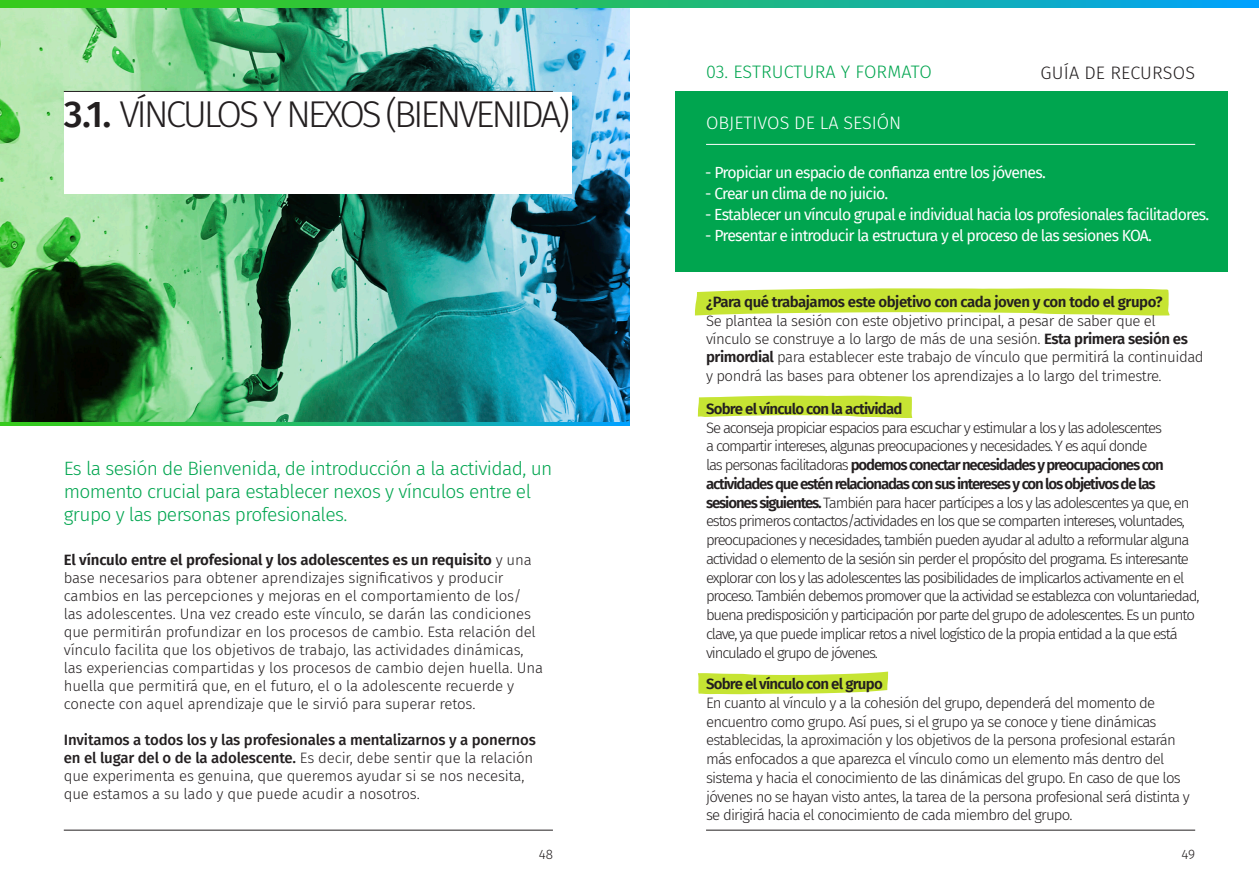
<style>
.page{position:relative;width:1259px;height:893px;background:#fff}
.page>*{position:absolute;margin:0;border:0;box-sizing:border-box;transform-origin:0 0}
.t1{font:300 37.2px "Fira Sans";letter-spacing:-.085em;color:#231f20}
.t2{font:300 19.2px/23.1px "Fira Sans";letter-spacing:-.03em;color:#00a54f}
.t3{font:300 18px "Fira Sans";letter-spacing:.005em;color:#00a54f}
.t4{font:300 18px "Fira Sans";color:#fff}
.t5{font:300 18px "Fira Sans";letter-spacing:.01em;color:#231f20}
.t6{font:15.75px "Fira Sans";letter-spacing:-.05em;color:#fff}
.t7{font:300 15px/18.8px "Fira Sans";letter-spacing:-.075em;color:#231f20}
.t8{font:300 15px/18px "Fira Sans";letter-spacing:-.01em;color:#231f20}
.t9{font:300 15px/18.8px "Fira Sans";letter-spacing:-.05em;color:#231f20}
.t10{font:300 15px/18.3px "Fira Sans";letter-spacing:-.03em;color:#231f20}
.t11{font:600 15px "Fira Sans";letter-spacing:-.03em;color:#231f20}
.t12{font:600 15px "Fira Sans";letter-spacing:-.05em;color:#231f20}
.t13{font:300 13.5px "Fira Sans";color:#231f20}
.s1{font-weight:500}
.s2{font-weight:600}
</style>
<div class="page">
<hr style="left:64px;top:830px;width:489px;height:1px;background:#231f20">
<img style="left:0;top:7px;width:629px;height:415px">
<hr style="left:64px;top:91px;width:489px;height:1px;background:#231f20">
<div style="left:64px;top:92px;width:507px;height:101px;background:#fff"></div>
<svg style="left:0;top:422px;width:629px;height:3px"></svg>
<svg style="left:0;top:0;width:1259px;height:7px"></svg>
<svg style="left:695px;top:288px;width:475px;height:28px"></svg>
<svg style="left:698px;top:672px;width:190px;height:22px"></svg>
<svg style="left:698px;top:396px;width:214px;height:22px"></svg>
<div style="left:674px;top:91px;width:553px;height:181px;background:#00a54f"></div>
<hr style="left:706px;top:144px;width:489px;height:1px;background:#fff">
<hr style="left:706px;top:830px;width:489px;height:1px;background:#231f20">
<p class="t1" style="left:64px;top:87px;width:508px"><span class="s1">3.1.</span> VÍNCULOS Y NEXOS (BIENVENIDA)</p>
<p class="t2" style="left:64px;top:457px;width:490px">Es la sesión de Bienvenida, de introducción a la actividad, un momento crucial para establecer nexos y vínculos entre el grupo y las personas profesionales.</p>
<p class="t8" style="left:64px;top:550px;width:481px"><span class="s2">El vínculo entre el profesional y los adolescentes es un requisito</span> y una base necesarios para obtener aprendizajes significativos y producir cambios en las percepciones y mejoras en el comportamiento de los/ las adolescentes. Una vez creado este vínculo, se darán las condiciones que permitirán profundizar en los procesos de cambio. Esta relación del vínculo facilita que los objetivos de trabajo, las actividades dinámicas, las experiencias compartidas y los procesos de cambio dejen huella. Una huella que permitirá que, en el futuro, el o la adolescente recuerde y conecte con aquel aprendizaje que le sirvió para superar retos.</p>
<p class="t8" style="left:64px;top:730px;width:473px"><span class="s1">Invitamos a todos los y las profesionales a mentalizarnos y a ponernos en el lugar del o de la adolescente.</span> Es decir, debe sentir que la relación que experimenta es genuina, que queremos ayudar si se nos necesita, que estamos a su lado y que puede acudir a nosotros.</p>
<p class="t13" style="left:539px;top:844px;width:16px">48</p>
<p class="t3" style="left:706px;top:59px;width:227px">03. ESTRUCTURA Y FORMATO</p>
<p class="t5" style="left:1040px;top:60px;width:156px">GUÍA DE RECURSOS</p>
<p class="t4" style="left:706px;top:110px;width:197px">OBJETIVOS DE LA SESIÓN</p>
<p class="t6" style="left:705px;top:160px;width:342px">- Propiciar un espacio de confianza entre los jóvenes.</p>
<p class="t6" style="left:705px;top:181px;width:184px">- Crear un clima de no juicio.</p>
<p class="t6" style="left:705px;top:202px;width:505px">- Establecer un vínculo grupal e individual hacia los profesionales facilitadores.</p>
<p class="t6" style="left:705px;top:223px;width:448px">- Presentar e introducir la estructura y el proceso de las sesiones KOA.</p>
<p class="t11" style="left:706px;top:289px;width:458px">¿Para qué trabajamos este objetivo con cada joven y con todo el grupo?</p>
<p class="t10" style="left:706px;top:312px;width:499px">Se plantea la sesión con este objetivo principal, a pesar de saber que el vínculo se construye a lo largo de más de una sesión. <span class="s2">Esta primera sesión es primordial</span> para establecer este trabajo de vínculo que permitirá la continuidad y pondrá las bases para obtener los aprendizajes a lo largo del trimestre.</p>
<p class="t12" style="left:706px;top:396px;width:198px">Sobre el vínculo con la actividad</p>
<p class="t7" style="left:706px;top:418px;width:495px">Se aconseja propiciar espacios para escuchar y estimular a los y las adolescentes<br>a compartir intereses, algunas preocupaciones y necesidades. Y es aquí donde<br>las personas facilitadoras <span class="s2">podemos conectar necesidades y preocupaciones con actividades que estén relacionadas con sus intereses y con los objetivos de las sesiones siguientes.</span> También para hacer partícipes a los y las adolescentes ya que, en estos primeros contactos/actividades en los que se comparten intereses, voluntades, preocupaciones y necesidades, también pueden ayudar al adulto a reformular alguna actividad o elemento de la sesión sin perder el propósito del programa. Es interesante explorar con los y las adolescentes las posibilidades de implicarlos activamente en el proceso. También debemos promover que la actividad se establezca con voluntariedad, buena predisposición y participación por parte del grupo de adolescentes. Es un punto clave, ya que puede implicar retos a nivel logístico de la propia entidad a la que está vinculado el grupo de jóvenes.</p>
<p class="t12" style="left:706px;top:672px;width:178px">Sobre el vínculo con el grupo</p>
<p class="t9" style="left:706px;top:693px;width:485px">En cuanto al vínculo y a la cohesión del grupo, dependerá del momento de encuentro como grupo. Así pues, si el grupo ya se conoce y tiene dinámicas establecidas, la aproximación y los objetivos de la persona profesional estarán más enfocados a que aparezca el vínculo como un elemento más dentro del sistema y hacia el conocimiento de las dinámicas del grupo. En caso de que los jóvenes no se hayan visto antes, la tarea de la persona profesional será distinta y se dirigirá hacia el conocimiento de cada miembro del grupo.</p>
<p class="t13" style="left:1181px;top:844px;width:15px">49</p>
</div>
